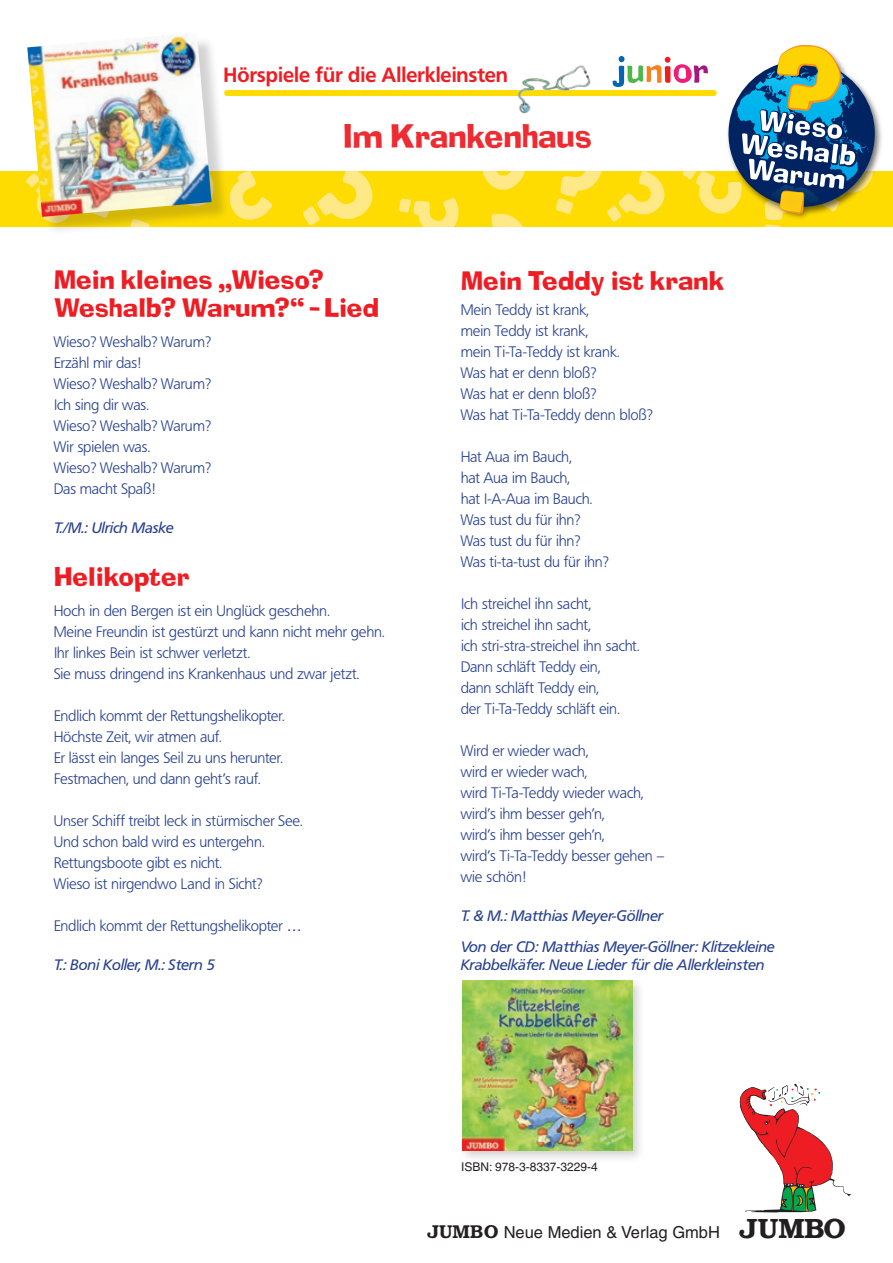
<style>
.page{position:relative;width:893px;height:1263px;background:#fff}
.page>*{position:absolute;margin:0;border:0;box-sizing:border-box;transform-origin:0 0}
.t1{font:34.5px "Ade Reg";color:#ee2b31;scale:.95 1}
.t2{font:27px/28.2px "Ade Reg";color:#ee1d23}
.t3{font:20.25px "Fru Bol";letter-spacing:.01em;color:#ee1d23}
.t4{font:16.5px "Helvetica";color:#231f20}
.t5{font:15px/21px "Fru Lig";letter-spacing:.005em;color:#253f8e}
.t6{font:15px/30.8px "Fru Med Ita";color:#253f8e}
.t7{font:12px "Helvetica";color:#231f20}
.s1{font-family:"Boo Dem";font-size:18px}
.s2{font-family:"Brooklyn";font-weight:700;font-size:27.9px}
</style>
<div class="page">
<svg style="left:740px;top:1084px;width:111px;height:128px"></svg>
<img style="left:0;top:171px;width:893px;height:55px">
<div style="left:30px;top:35px;width:200px;height:200px;background:#231f20;opacity:.2"></div>
<img style="left:27px;top:34px;width:185px;height:183px">
<svg style="left:612px;top:56px;width:96px;height:31px"></svg>
<img style="left:723px;top:44px;width:163px;height:179px">
<svg style="left:724px;top:45px;width:153px;height:178px"></svg>
<div style="left:227px;top:90px;width:487px;height:6px;background:#ffdc01"></div>
<img style="left:517px;top:65px;width:74px;height:49px">
<div style="left:458px;top:976px;width:186px;height:186px;background:#231f20;opacity:.2"></div>
<img style="left:462px;top:980px;width:170px;height:170px">
<h3 class="t3" style="left:224px;top:63px;width:286px">Hörspiele für die Allerkleinsten</h3>
<h1 class="t1" style="left:343px;top:117px;width:263px">Im Krankenhaus</h1>
<h2 class="t2" style="left:54px;top:266px;width:326px">Mein kleines „Wieso?<br>Weshalb? Warum?“ – Lied</h2>
<p class="t5" style="left:54px;top:331px;width:159px">Wieso? Weshalb? Warum?<br>Erzähl mir das!<br>Wieso? Weshalb? Warum?<br>Ich sing dir was.<br>Wieso? Weshalb? Warum?<br>Wir spielen was.<br>Wieso? Weshalb? Warum?<br>Das macht Spaß!</p>
<p class="t6" style="left:54px;top:512px;width:121px">T./M.: Ulrich Maske</p>
<h2 class="t2" style="left:54px;top:563px;width:137px">Helikopter</h2>
<p class="t5" style="left:54px;top:600px;width:332px">Hoch in den Bergen ist ein Unglück geschehn.<br>Meine Freundin ist gestürzt und kann nicht mehr gehn.<br>Ihr linkes Bein ist schwer verletzt.<br>Sie muss dringend ins Krankenhaus und zwar jetzt.</p>
<p class="t5" style="left:54px;top:705px;width:232px">Endlich kommt der Rettungshelikopter.<br>Höchste Zeit, wir atmen auf.<br>Er lässt ein langes Seil zu uns herunter.<br>Festmachen, und dann geht’s rauf.</p>
<p class="t5" style="left:54px;top:810px;width:250px">Unser Schiff treibt leck in stürmischer See.<br>Und schon bald wird es untergehn.<br>Rettungsboote gibt es nicht.<br>Wieso ist nirgendwo Land in Sicht?</p>
<p class="t5" style="left:54px;top:915px;width:249px">Endlich kommt der Rettungshelikopter …</p>
<p class="t6" style="left:54px;top:949px;width:163px">T.: Boni Koller, M.: Stern 5</p>
<h2 class="t2" style="left:461px;top:267px;width:265px">Mein Teddy ist krank</h2>
<p class="t5" style="left:461px;top:299px;width:193px">Mein Teddy ist krank,<br>mein Teddy ist krank,<br>mein Ti-Ta-Teddy ist krank.<br>Was hat er denn bloß?<br>Was hat er denn bloß?<br>Was hat Ti-Ta-Teddy denn bloß?</p>
<p class="t5" style="left:461px;top:446px;width:149px">Hat Aua im Bauch,<br>hat Aua im Bauch,<br>hat I-A-Aua im Bauch.<br>Was tust du für ihn?<br>Was tust du für ihn?<br>Was ti-ta-tust du für ihn?</p>
<p class="t5" style="left:461px;top:593px;width:180px">Ich streichel ihn sacht,<br>ich streichel ihn sacht,<br>ich stri-stra-streichel ihn sacht.<br>Dann schläft Teddy ein,<br>dann schläft Teddy ein,<br>der Ti-Ta-Teddy schläft ein.</p>
<p class="t5" style="left:461px;top:740px;width:205px">Wird er wieder wach,<br>wird er wieder wach,<br>wird Ti-Ta-Teddy wieder wach, wird’s ihm besser geh’n,<br>wird’s ihm besser geh’n,<br>wird’s Ti-Ta-Teddy besser gehen – wie schön!</p>
<p class="t6" style="left:461px;top:900px;width:315px">T. &amp; M.: Matthias Meyer-Göllner<br>Von der CD: Matthias Meyer-Göllner: Klitzekleine</p>
<p class="t6" style="left:461px;top:949px;width:305px">Krabbelkäfer. Neue Lieder für die Allerkleinsten</p>
<p class="t7" style="left:461px;top:1159px;width:138px">ISBN: 978-3-8337-3229-4</p>
<p class="t4" style="left:427px;top:1222px;width:420px"><span class="s1">JUMBO</span> Neue Medien &amp; Verlag GmbH <span class="s2">JUMBO</span></p>
</div>
